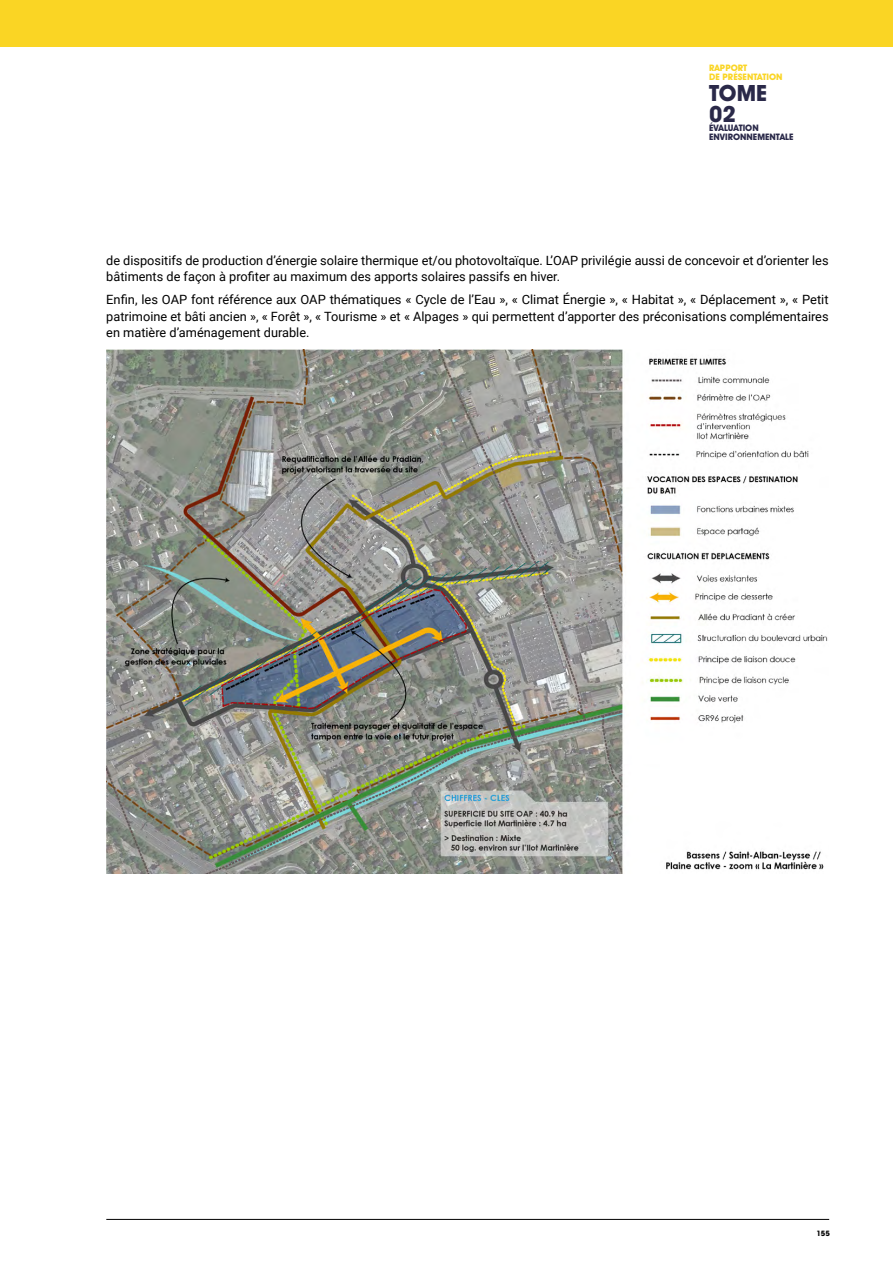
<style>
.page{position:relative;width:893px;height:1263px;background:#fff}
.page>*{position:absolute;margin:0;border:0;box-sizing:border-box;transform-origin:0 0}
.t1{font:700 22.5px/21px "Avant Garde IT Cby BT";color:#2a2949}
.t2{font:12.75px/16.5px "Roboto";color:#000}
.t3{font:700 9px/9px "Avant Garde IT Cby BT";color:#2a2949}
.t4{font:700 9px/9px "Avant Garde IT Cby BT";color:#fad524}
.t5{font:700 7.5px "Avant Garde IT Cby BT";color:#000}
</style>
<div class="page">
<div style="left:0;top:0;width:893px;height:47px;background:#fad524"></div>
<hr style="left:106px;top:1219px;width:723px;height:1px;background:#000">
<img style="left:106px;top:349px;width:722px;height:524px">
<p class="t4" style="left:709px;top:63px;width:75px">RAPPORT<br>DE PRÉSENTATION</p>
<h1 class="t1" style="left:709px;top:82px;width:60px">TOME<br>02</h1>
<p class="t3" style="left:709px;top:123px;width:86px">ÉVALUATION<br>ENVIRONNEMENTALE</p>
<p class="t2" style="left:106px;top:251px;width:724px">de dispositifs de production d’énergie solaire thermique et/ou photovoltaïque. L’OAP privilégie aussi de concevoir et d’orienter les bâtiments de façon à profiter au maximum des apports solaires passifs en hiver.</p>
<p class="t2" style="left:106px;top:291px;width:724px;text-align:justify">Enfin, les OAP font référence aux OAP thématiques « Cycle de l’Eau », « Climat Énergie », « Habitat », « Déplacement », « Petit patrimoine et bâti ancien », « Forêt », « Tourisme » et « Alpages » qui permettent d’apporter des préconisations complémentaires en matière d’aménagement durable.</p>
<p class="t5" style="left:816px;top:1229px;width:15px">155</p>
</div>
